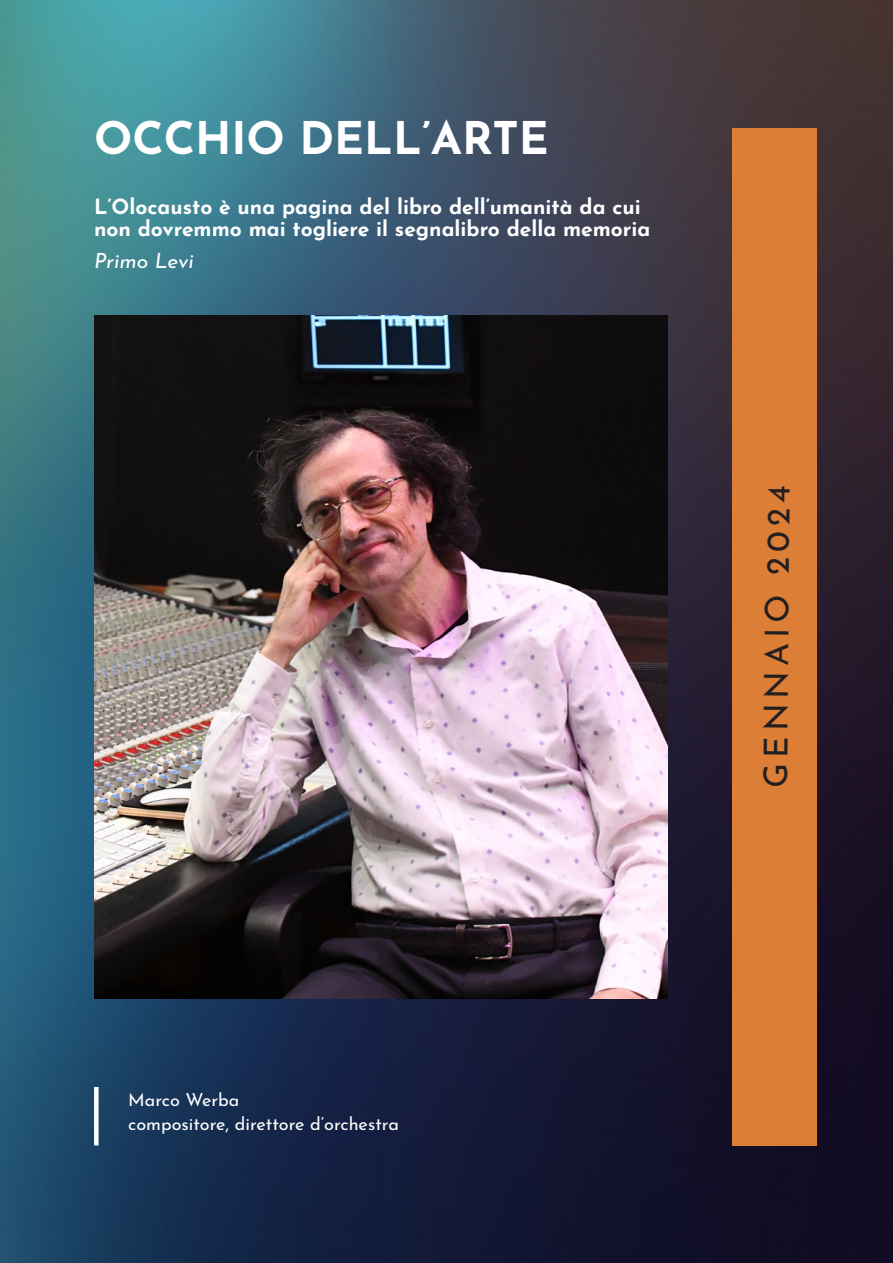
<style>
.page{position:relative;width:893px;height:1263px;background:#fff}
.page>*{position:absolute;margin:0;border:0;box-sizing:border-box;transform-origin:0 0}
.t1{font:700 45px "Josefin Sans";color:#fff}
.t2{font:33px "Josefin Sans";color:#231f20}
.t3{font:700 21px/22.5px "Josefin Sans";color:#fff}
.t4{font:italic 21px "Josefin Sans";color:#fff}
.t5{font:18px/24px "Josefin Sans";color:#fff}
</style>
<div class="page">
<img style="left:0;top:0;width:893px;height:1263px">
<img style="left:94px;top:316px;width:573px;height:682px">
<div style="left:94px;top:1087px;width:5px;height:58px;background:#fff"></div>
<div style="left:732px;top:128px;width:84px;height:1017px;background:#dc7e36"></div>
<h1 class="t1" style="left:94px;top:119px;width:456px">OCCHIO DELL’ARTE</h1>
<p class="t3" style="left:94px;top:197px;width:558px">L’Olocausto è una pagina del libro dell’umanità da cui non dovremmo mai togliere il segnalibro della memoria</p>
<p class="t4" style="left:94px;top:252px;width:101px">Primo Levi</p>
<h2 class="t2" style="left:760px;top:787px;width:304px;rotate:-89deg">GENNAIO 2024</h2>
<p class="t5" style="left:128px;top:1089px;width:272px">Marco Werba<br>compositore, direttore d’orchestra</p>
</div>
